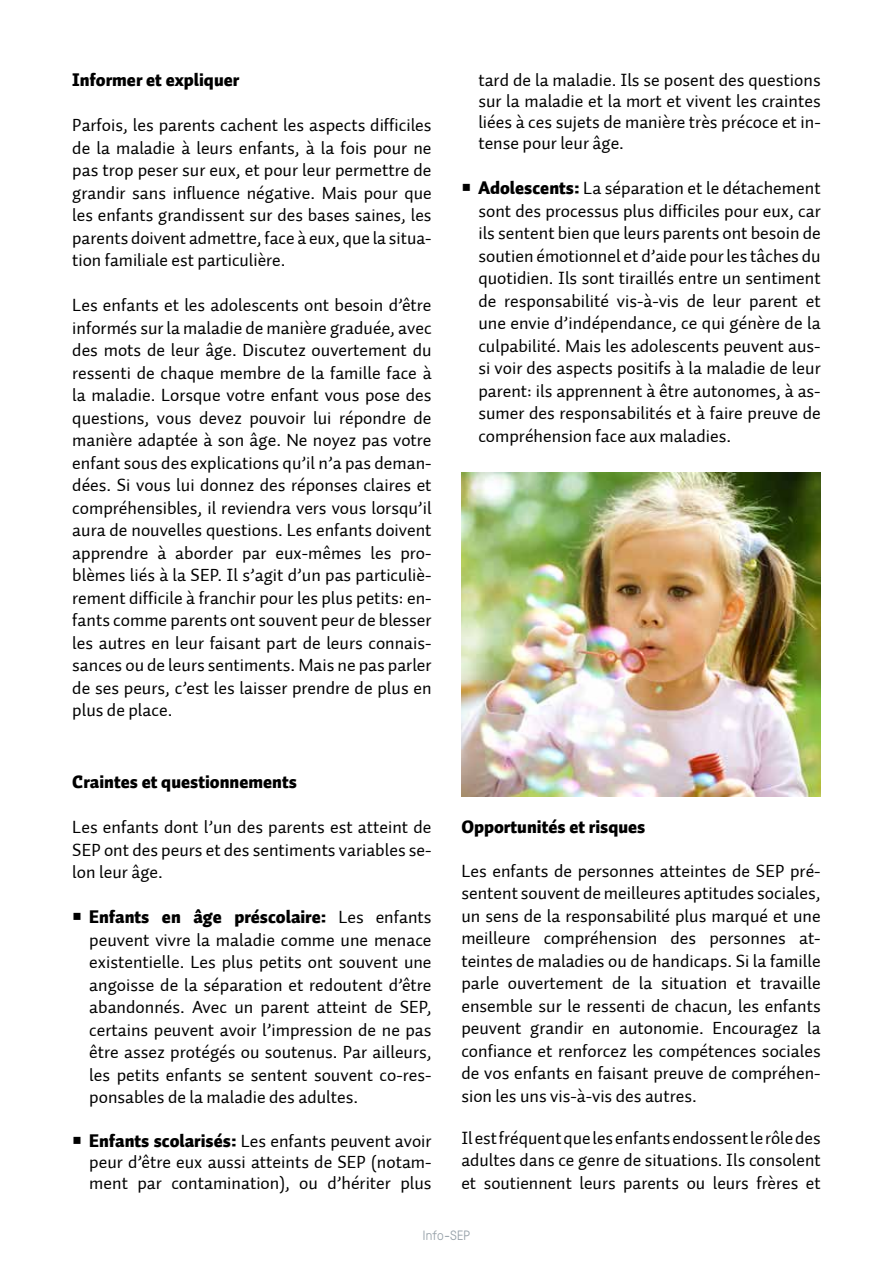
<style>
.page{position:relative;width:893px;height:1263px;background:#fff}
.page>*{position:absolute;margin:0;border:0;box-sizing:border-box;transform-origin:0 0}
.t1{font:18px/22.5px "Auto 2 Regular LF";color:#000;text-align:justify}
.t2{font:18px "Auto 2 Black LF";color:#000}
.t3{font:300 13.5px "GT Pressura";letter-spacing:.015em;color:#949fa7}
.s1{font-family:"Auto 2 Regular LF"}
.s2{font-family:"Auto 2 Black LF"}
</style>
<div class="page">
<img style="left:461px;top:472px;width:360px;height:324px">
<p class="t2" style="left:72px;top:68px;width:169px">Informer et expliquer</p>
<p class="t1" style="left:72px;top:114px;width:361px">Parfois, les parents cachent les aspects difficiles de la maladie à leurs enfants, à la fois pour ne pas trop peser sur eux, et pour leur permettre de grandir sans influence négative. Mais pour que les enfants grandissent sur des bases saines, les parents doivent admettre, face à eux, que la situa&shy;tion familiale est particulière.</p>
<p class="t1" style="left:72px;top:294px;width:361px">Les enfants et les adolescents ont besoin d’être informés sur la maladie de manière graduée, avec des mots de leur âge. Discutez ouvertement du ressenti de chaque membre de la famille face à la maladie. Lorsque votre enfant vous pose des questions, vous devez pouvoir lui répondre de manière adaptée à son âge. Ne noyez pas votre enfant sous des explications qu’il n’a pas deman&shy;dées. Si vous lui donnez des réponses claires et compréhensibles, il reviendra vers vous lorsqu’il aura de nouvelles questions. Les enfants doivent apprendre à aborder par eux-mêmes les pro&shy;blèmes liés à la SEP. Il s’agit d’un pas particuliè&shy;rement difficile à franchir pour les plus petits: en&shy;fants comme parents ont souvent peur de blesser les autres en leur faisant part de leurs connais&shy;sances ou de leurs sentiments. Mais ne pas parler de ses peurs, c’est les laisser prendre de plus en plus de place.</p>
<p class="t2" style="left:72px;top:770px;width:226px">Craintes et questionnements</p>
<p class="t1" style="left:72px;top:816px;width:361px">Les enfants dont l’un des parents est atteint de SEP ont des peurs et des sentiments variables se&shy;lon leur âge.</p>
<p class="t2" style="left:89px;top:905px;width:344px">Enfants en âge préscolaire: <span class="s1">Les enfants</span></p>
<p class="t1" style="left:89px;top:929px;width:344px">peuvent vivre la maladie comme une menace existentielle. Les plus petits ont souvent une angoisse de la séparation et redoutent d’être abandonnés. Avec un parent atteint de SEP, certains peuvent avoir l’impression de ne pas être assez protégés ou soutenus. Par ailleurs, les petits enfants se sentent souvent co-res&shy;ponsables de la maladie des adultes.</p>
<p class="t1" style="left:89px;top:1130px;width:344px;line-height:21px"><span class="s2">Enfants scolarisés:</span> Les enfants peuvent avoir peur d’être eux aussi atteints de SEP (notam&shy;ment par contamination), ou d’hériter plus</p>
<p class="t1" style="left:478px;top:70px;width:344px;line-height:21px">tard de la maladie. Ils se posent des questions sur la maladie et la mort et vivent les craintes liées à ces sujets de manière très précoce et in&shy;tense pour leur âge.</p>
<p class="t1" style="left:478px;top:177px;width:344px"><span class="s2">Adolescents:</span> La séparation et le détachement sont des processus plus difficiles pour eux, car ils sentent bien que leurs parents ont besoin de soutien émotionnel et d’aide pour les tâches du quotidien. Ils sont tiraillés entre un sentiment de responsabilité vis-à-vis de leur parent et une envie d’indépendance, ce qui génère de la culpabilité. Mais les adolescents peuvent aus&shy;si voir des aspects positifs à la maladie de leur parent: ils apprennent à être autonomes, à as&shy;sumer des responsabilités et à faire preuve de compréhension face aux maladies.</p>
<p class="t2" style="left:461px;top:815px;width:186px">Opportunités et risques</p>
<p class="t1" style="left:461px;top:860px;width:361px">Les enfants de personnes atteintes de SEP pré&shy;sentent souvent de meilleures aptitudes sociales, un sens de la responsabilité plus marqué et une meilleure compréhension des personnes at&shy;teintes de maladies ou de handicaps. Si la famille parle ouvertement de la situation et travaille ensemble sur le ressenti de chacun, les enfants peuvent grandir en autonomie. Encouragez la confiance et renforcez les compétences sociales de vos enfants en faisant preuve de compréhen&shy;sion les uns vis-à-vis des autres.</p>
<p class="t1" style="left:461px;top:1127px;width:361px">Il est fréquent que les enfants endossent le rôle des adultes dans ce genre de situations. Ils consolent et soutiennent leurs parents ou leurs frères et</p>
<p class="t3" style="left:423px;top:1226px;width:49px">Info-SEP</p>
</div>
